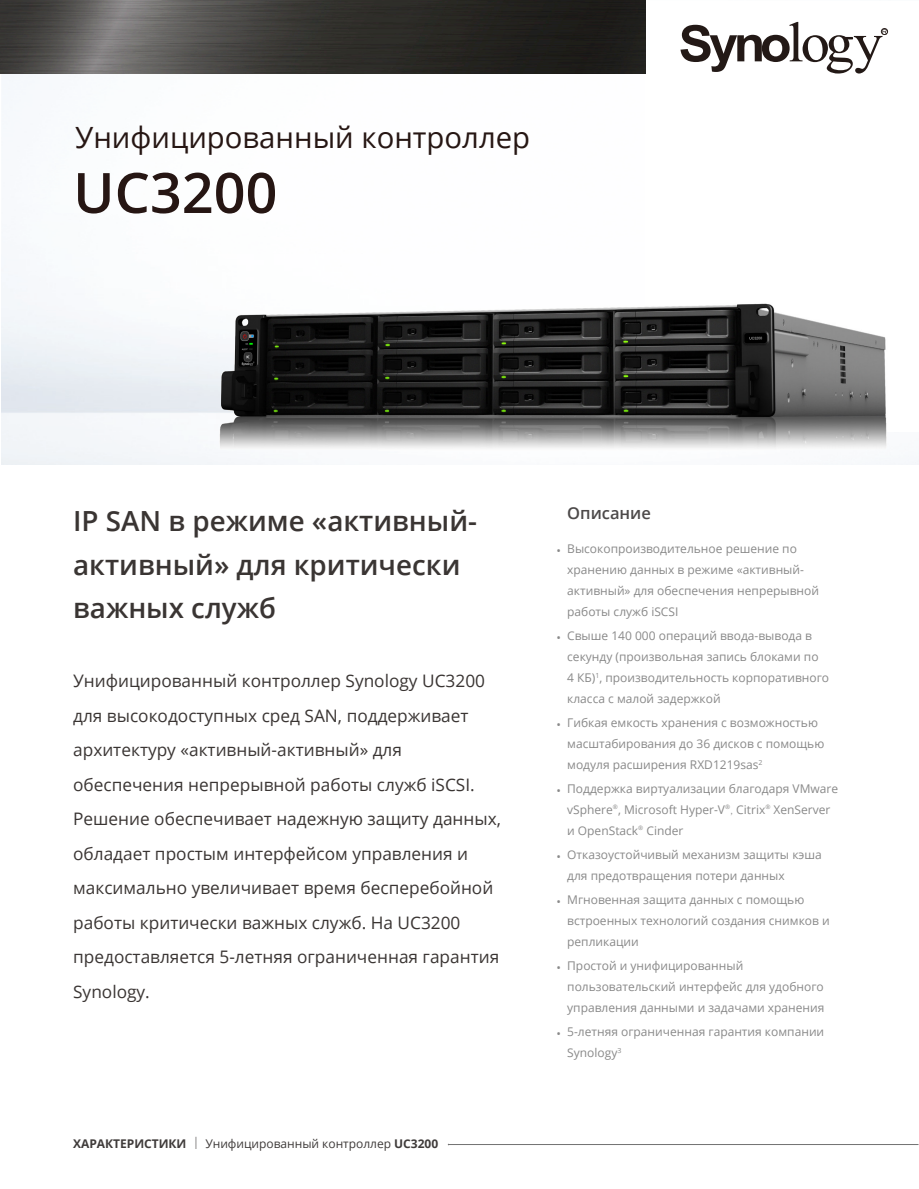
<style>
.page{position:relative;width:919px;height:1189px;background:#fff}
.page>*{position:absolute;margin:0;border:0;box-sizing:border-box;transform-origin:0 0}
.Model_Name{font:600 55.8px "Open Sans";color:#261613}
.Product_Type{font:29.25px "Open Sans";color:#261613}
.Introduction_Title{font:600 27.75px/43.5px "Open Sans";color:#3a3533}
.Introduction{font:17.25px/34.5px "Open Sans";color:#3a3533}
.Selling_Title{font:600 16.5px "Open Sans";color:#4d4a4a}
.t1{font:12px/21px "Open Sans";color:#898989}
.t2{font:12px "Open Sans";color:#3f3b3a}
.t3{font:6.15px "Open Sans";color:#878786}
.s1{font-weight:700}
.s2{font-weight:300}
.s3{font-family:"Adobe Ming Std";font-weight:300}
</style>
<div class="page">
<img style="left:1px;top:73px;width:510px;height:35px">
<svg style="left:680px;top:22px;width:207px;height:52px"></svg>
<div style="left:881px;top:28px;width:7px;height:7px;border:1px solid #231916;border-radius:50%"></div>
<hr style="left:449px;top:1144px;width:469px;height:1px;background:#727272">
<img style="left:205px;top:303px;width:699px;height:162px">
<img style="left:0;top:0;width:645px;height:73px">
<p class="Product_Type" style="left:75px;top:117px;width:456px">Унифицированный контроллер</p>
<p class="Model_Name" style="left:73px;top:154px;width:206px">UC3200</p>
<p class="Introduction_Title" style="left:73px;top:499px;width:405px">IP SAN в режиме «активный&shy;активный» для критически важных служб</p>
<p class="Introduction" style="left:73px;top:663px;width:429px">Унифицированный контроллер Synology UC3200 для высокодоступных сред SAN, поддерживает архитектуру «активный-активный» для обеспечения непрерывной работы служб iSCSI.<br>Решение обеспечивает надежную защиту данных, обладает простым интерфейсом управления и максимально увеличивает время бесперебойной работы критически важных служб. На UC3200 предоставляется 5-летняя ограниченная гарантия Synology.</p>
<p class="t2" style="left:73px;top:1135px;width:367px"><span class="s1">ХАРАКТЕРИСТИКИ</span> <span class="s2">|</span> Унифицированный контроллер <span class="s1">UC3200</span></p>
<p class="Selling_Title" style="left:567px;top:502px;width:85px">Описание</p>
<p class="t1" style="left:567px;top:538px;width:253px;text-indent:-11px">• Высокопроизводительное решение по хранению данных в режиме «активный&shy;активный» для обеспечения непрерывной работы служб iSCSI</p>
<p class="t1" style="left:567px;top:625px;width:263px;text-indent:-11px">• Свыше 140 000 операций ввода-вывода в секунду (произвольная запись блоками по<br>4 КБ)<sup>1</sup>, производительность корпоративного класса с малой задержкой</p>
<p class="t1" style="left:567px;top:712px;width:259px;text-indent:-11px">• Гибкая емкость хранения с возможностью масштабирования до 36 дисков с помощью модуля расширения RXD1219sas<sup>2</sup></p>
<p class="t1" style="left:567px;top:778px;width:272px;text-indent:-11px">• Поддержка виртуализации благодаря VMware vSphere , Microsoft Hyper-V <span class="s3">,</span> Citrix</p>
<p class="t3" style="left:613px;top:802px;width:7px">®</p>
<p class="t3" style="left:725px;top:802px;width:7px">®</p>
<p class="t3" style="left:765px;top:802px;width:7px">®</p>
<p class="t1" style="left:774px;top:799px;width:58px">XenServer</p>
<p class="t1" style="left:567px;top:820px;width:73px">и OpenStack</p>
<p class="t3" style="left:638px;top:823px;width:7px">®</p>
<p class="t1" style="left:646px;top:820px;width:38px">Cinder</p>
<p class="t1" style="left:567px;top:844px;width:256px;text-indent:-11px">• Отказоустойчивый механизм защиты кэша для предотвращения потери данных</p>
<p class="t1" style="left:567px;top:889px;width:264px;text-indent:-11px">• Мгновенная защита данных с помощью встроенных технологий создания снимков и репликации</p>
<p class="t1" style="left:567px;top:955px;width:259px;text-indent:-11px">• Простой и унифицированный пользовательский интерфейс для удобного управления данными и задачами хранения</p>
<p class="t1" style="left:567px;top:1021px;width:258px;text-indent:-11px">• 5-летняя ограниченная гарантия компании<br>Synology<sup>3</sup></p>
</div>
